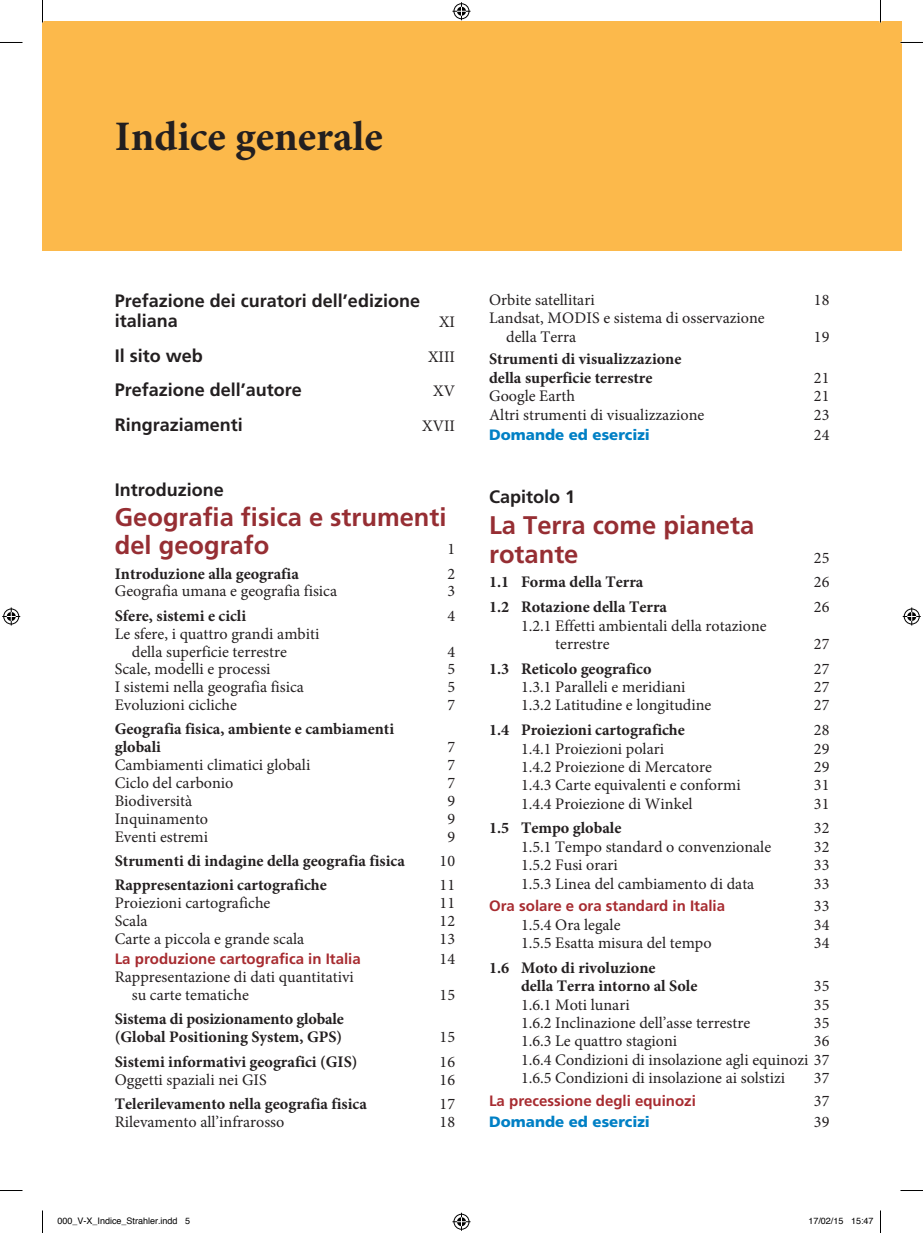
<style>
.page{position:relative;width:923px;height:1233px;background:#fff}
.page>*{position:absolute;margin:0;border:0;box-sizing:border-box;transform-origin:0 0}
.t1{font:700 42px "Minion Pro";color:#231f20}
.t2{font:700 25.5px/28.2px "Frutiger LT Std";color:#962e33}
.t3{font:700 18px/20px "Frutiger LT Std";color:#231f20}
.t4{font:16.2px/18.5px "Minion Pro";color:#231f20}
.t5{font:700 16.2px/17.9px "Minion Pro";color:#231f20}
.t6{font:700 15px "Frutiger LT Std";color:#a72b30}
.t7{font:900 15px "Frutiger LT Std";color:#0080c5}
.t8{font:9px "Helvetica";color:#000}
</style>
<div class="page">
<div style="left:42px;top:21px;width:859px;height:230px;background:#fcb94b"></div>
<hr style="left:879px;top:0;width:2px;height:22px;background:#fff">
<svg style="left:0;top:42px;width:22px;height:1px"></svg>
<svg style="left:900px;top:42px;width:23px;height:1px"></svg>
<svg style="left:0;top:1190px;width:22px;height:1px"></svg>
<svg style="left:900px;top:1190px;width:23px;height:1px"></svg>
<svg style="left:42px;top:0;width:1px;height:22px"></svg>
<svg style="left:42px;top:1210px;width:1px;height:23px"></svg>
<svg style="left:880px;top:0;width:1px;height:22px"></svg>
<svg style="left:880px;top:1210px;width:1px;height:23px"></svg>
<svg style="left:452px;top:2px;width:18px;height:18px"></svg>
<svg style="left:452px;top:1213px;width:18px;height:18px"></svg>
<svg style="left:2px;top:608px;width:18px;height:18px"></svg>
<svg style="left:902px;top:608px;width:18px;height:18px"></svg>
<h1 class="t1" style="left:115px;top:107px;width:269px">Indice generale</h1>
<p class="t3" style="left:115px;top:291px;width:307px">Prefazione dei curatori dell’edizione italiana</p>
<p class="t4" style="left:439px;top:312px;width:18px">XI</p>
<p class="t3" style="left:115px;top:345px;width:90px">Il sito web</p>
<p class="t4" style="left:428px;top:347px;width:29px">XIII</p>
<p class="t3" style="left:115px;top:380px;width:189px">Prefazione dell’autore</p>
<p class="t4" style="left:433px;top:382px;width:23px">XV</p>
<p class="t3" style="left:115px;top:415px;width:130px">Ringraziamenti</p>
<p class="t4" style="left:422px;top:417px;width:34px">XVII</p>
<p class="t3" style="left:115px;top:480px;width:111px">Introduzione</p>
<h2 class="t2" style="left:115px;top:503px;width:333px">Geografia fisica e strumenti del geografo</h2>
<p class="t4" style="left:447px;top:540px;width:9px">1</p>
<p class="t5" style="left:115px;top:564px;width:186px">Introduzione alla geografia</p>
<p class="t4" style="left:447px;top:564px;width:9px">2</p>
<p class="t4" style="left:115px;top:582px;width:224px">Geografia umana e geografia fisica</p>
<p class="t4" style="left:447px;top:582px;width:9px">3</p>
<p class="t5" style="left:115px;top:606px;width:133px">Sfere, sistemi e cicli</p>
<p class="t4" style="left:447px;top:606px;width:9px">4</p>
<p class="t4" style="left:132px;top:625px;width:189px;line-height:17.9px;text-indent:-17px">Le sfere, i quattro grandi ambiti della superficie terrestre</p>
<p class="t4" style="left:447px;top:642px;width:9px">4</p>
<p class="t4" style="left:115px;top:660px;width:157px">Scale, modelli e processi</p>
<p class="t4" style="left:447px;top:660px;width:9px">5</p>
<p class="t4" style="left:115px;top:678px;width:191px">I sistemi nella geografia fisica</p>
<p class="t4" style="left:447px;top:678px;width:9px">5</p>
<p class="t4" style="left:115px;top:696px;width:124px">Evoluzioni cicliche</p>
<p class="t4" style="left:447px;top:696px;width:9px">7</p>
<p class="t5" style="left:115px;top:720px;width:281px">Geografia fisica, ambiente e cambiamenti globali</p>
<p class="t4" style="left:447px;top:738px;width:9px">7</p>
<p class="t4" style="left:115px;top:756px;width:197px">Cambiamenti climatici globali</p>
<p class="t4" style="left:447px;top:756px;width:9px">7</p>
<p class="t4" style="left:115px;top:774px;width:120px">Ciclo del carbonio</p>
<p class="t4" style="left:447px;top:774px;width:9px">7</p>
<p class="t4" style="left:115px;top:792px;width:79px">Biodiversità</p>
<p class="t4" style="left:447px;top:792px;width:9px">9</p>
<p class="t4" style="left:115px;top:810px;width:95px">Inquinamento</p>
<p class="t4" style="left:447px;top:810px;width:9px">9</p>
<p class="t4" style="left:115px;top:828px;width:95px">Eventi estremi</p>
<p class="t4" style="left:447px;top:828px;width:9px">9</p>
<p class="t5" style="left:115px;top:852px;width:291px">Strumenti di indagine della geografia fisica</p>
<p class="t4" style="left:439px;top:852px;width:17px">10</p>
<p class="t5" style="left:115px;top:876px;width:213px">Rappresentazioni cartografiche</p>
<p class="t4" style="left:439px;top:876px;width:17px">11</p>
<p class="t4" style="left:115px;top:894px;width:157px">Proiezioni cartografiche</p>
<p class="t4" style="left:439px;top:894px;width:17px">11</p>
<p class="t4" style="left:115px;top:912px;width:34px">Scala</p>
<p class="t4" style="left:439px;top:912px;width:17px">12</p>
<p class="t4" style="left:115px;top:930px;width:191px">Carte a piccola e grande scala</p>
<p class="t4" style="left:439px;top:930px;width:17px">13</p>
<p class="t6" style="left:115px;top:950px;width:247px">La produzione cartografica in Italia</p>
<p class="t4" style="left:439px;top:950px;width:17px">14</p>
<p class="t4" style="left:132px;top:968px;width:224px;line-height:17.9px;text-indent:-17px">Rappresentazione di dati quantitativi su carte tematiche</p>
<p class="t4" style="left:439px;top:986px;width:17px">15</p>
<p class="t5" style="left:115px;top:1010px;width:231px">Sistema di posizionamento globale (Global Positioning System, GPS)</p>
<p class="t4" style="left:439px;top:1028px;width:17px">15</p>
<p class="t5" style="left:115px;top:1052px;width:244px">Sistemi informativi geografici (GIS)</p>
<p class="t4" style="left:439px;top:1052px;width:17px">16</p>
<p class="t4" style="left:115px;top:1070px;width:153px">Oggetti spaziali nei GIS</p>
<p class="t4" style="left:439px;top:1070px;width:17px">16</p>
<p class="t5" style="left:115px;top:1095px;width:253px">Telerilevamento nella geografia fisica</p>
<p class="t4" style="left:439px;top:1095px;width:17px">17</p>
<p class="t4" style="left:115px;top:1112px;width:171px">Rilevamento all’infrarosso</p>
<p class="t4" style="left:439px;top:1112px;width:17px">18</p>
<p class="t4" style="left:489px;top:291px;width:107px">Orbite satellitari</p>
<p class="t4" style="left:814px;top:291px;width:17px">18</p>
<p class="t4" style="left:506px;top:309px;width:260px;text-indent:-17px">Landsat, Mo dis e sistema di osservazione della Terra</p>
<p class="t4" style="left:814px;top:328px;width:17px">19</p>
<p class="t5" style="left:489px;top:350px;width:194px;line-height:18.5px">Strumenti di visualizzazione della superficie terrestre</p>
<p class="t4" style="left:814px;top:369px;width:17px">21</p>
<p class="t4" style="left:489px;top:387px;width:87px">Google Earth</p>
<p class="t4" style="left:814px;top:387px;width:17px">21</p>
<p class="t4" style="left:489px;top:405px;width:217px">Altri strumenti di visualizzazione</p>
<p class="t4" style="left:814px;top:405px;width:17px">23</p>
<p class="t7" style="left:489px;top:426px;width:162px">Domande ed esercizi</p>
<p class="t4" style="left:814px;top:426px;width:17px">24</p>
<p class="t3" style="left:489px;top:487px;width:88px">Capitolo 1</p>
<h2 class="t2" style="left:489px;top:511px;width:267px;line-height:28.7px">La Terra come pianeta rotante</h2>
<p class="t4" style="left:814px;top:548px;width:17px">25</p>
<p class="t5" style="left:489px;top:573px;width:156px">1.1 Forma della Terra</p>
<p class="t4" style="left:814px;top:573px;width:17px">26</p>
<p class="t5" style="left:489px;top:598px;width:179px">1.2 Rotazione della Terra</p>
<p class="t4" style="left:814px;top:598px;width:17px">26</p>
<p class="t4" style="left:555px;top:616px;width:213px;text-indent:-34px">1.2.1 Effetti ambientali della rotazione terrestre</p>
<p class="t4" style="left:814px;top:635px;width:17px">27</p>
<p class="t5" style="left:489px;top:659px;width:164px">1.3 Reticolo geografico</p>
<p class="t4" style="left:814px;top:659px;width:17px">27</p>
<p class="t4" style="left:521px;top:678px;width:166px">1.3.1 Paralleli e meridiani</p>
<p class="t4" style="left:814px;top:678px;width:17px">27</p>
<p class="t4" style="left:521px;top:696px;width:192px">1.3.2 Latitudine e longitudine</p>
<p class="t4" style="left:814px;top:696px;width:17px">27</p>
<p class="t5" style="left:489px;top:721px;width:197px">1.4 Proiezioni cartografiche</p>
<p class="t4" style="left:814px;top:721px;width:17px">28</p>
<p class="t4" style="left:521px;top:739px;width:144px">1.4.1 Proiezioni polari</p>
<p class="t4" style="left:814px;top:739px;width:17px">29</p>
<p class="t4" style="left:521px;top:758px;width:192px">1.4.2 Proiezione di Mercatore</p>
<p class="t4" style="left:814px;top:758px;width:17px">29</p>
<p class="t4" style="left:521px;top:776px;width:221px">1.4.3 Carte equivalenti e conformi</p>
<p class="t4" style="left:814px;top:776px;width:17px">31</p>
<p class="t4" style="left:521px;top:794px;width:173px">1.4.4 Proiezione di Winkel</p>
<p class="t4" style="left:814px;top:794px;width:17px">31</p>
<p class="t5" style="left:489px;top:819px;width:134px">1.5 Tempo globale</p>
<p class="t4" style="left:814px;top:819px;width:17px">32</p>
<p class="t4" style="left:521px;top:838px;width:252px">1.5.1 Tempo standard o convenzionale</p>
<p class="t4" style="left:814px;top:838px;width:17px">32</p>
<p class="t4" style="left:521px;top:856px;width:98px">1.5.2 Fusi orari</p>
<p class="t4" style="left:814px;top:856px;width:17px">33</p>
<p class="t4" style="left:521px;top:874px;width:235px">1.5.3 Linea del cambiamento di data</p>
<p class="t4" style="left:814px;top:874px;width:17px">33</p>
<p class="t6" style="left:489px;top:897px;width:237px">Ora solare e ora standard in Italia</p>
<p class="t4" style="left:814px;top:897px;width:17px">33</p>
<p class="t4" style="left:521px;top:915px;width:101px">1.5.4 Ora legale</p>
<p class="t4" style="left:814px;top:915px;width:17px">34</p>
<p class="t4" style="left:521px;top:934px;width:192px">1.5.5 Esatta misura del tempo</p>
<p class="t4" style="left:814px;top:934px;width:17px">34</p>
<p class="t5" style="left:521px;top:958px;width:178px;line-height:18.5px;text-indent:-32px">1.6 Moto di rivoluzione<br>della Terra intorno al Sole</p>
<p class="t4" style="left:814px;top:977px;width:17px">35</p>
<p class="t4" style="left:521px;top:995px;width:110px">1.6.1 Moti lunari</p>
<p class="t4" style="left:814px;top:995px;width:17px">35</p>
<p class="t4" style="left:521px;top:1014px;width:231px">1.6.2 Inclinazione dell’asse terrestre</p>
<p class="t4" style="left:814px;top:1014px;width:17px">35</p>
<p class="t4" style="left:521px;top:1032px;width:158px">1.6.3 Le quattro stagioni</p>
<p class="t4" style="left:521px;top:1032px;width:310px;text-align:justify;text-indent:293px">36<br>1.6.4 Condizioni di insolazione agli equinozi 37<br>1.6.5 Condizioni di insolazione ai solstizi</p>
<p class="t4" style="left:814px;top:1069px;width:17px">37</p>
<p class="t6" style="left:489px;top:1092px;width:208px">La precessione degli equinozi</p>
<p class="t4" style="left:814px;top:1092px;width:17px">37</p>
<p class="t7" style="left:489px;top:1112px;width:162px">Domande ed esercizi</p>
<p class="t4" style="left:814px;top:1112px;width:17px">39</p>
<p class="t8" style="left:57px;top:1214px;width:134px">000_V-X_Indice_Strahler.indd 5</p>
<p class="t8" style="left:808px;top:1214px;width:67px">17/02/15 15:47</p>
</div>
